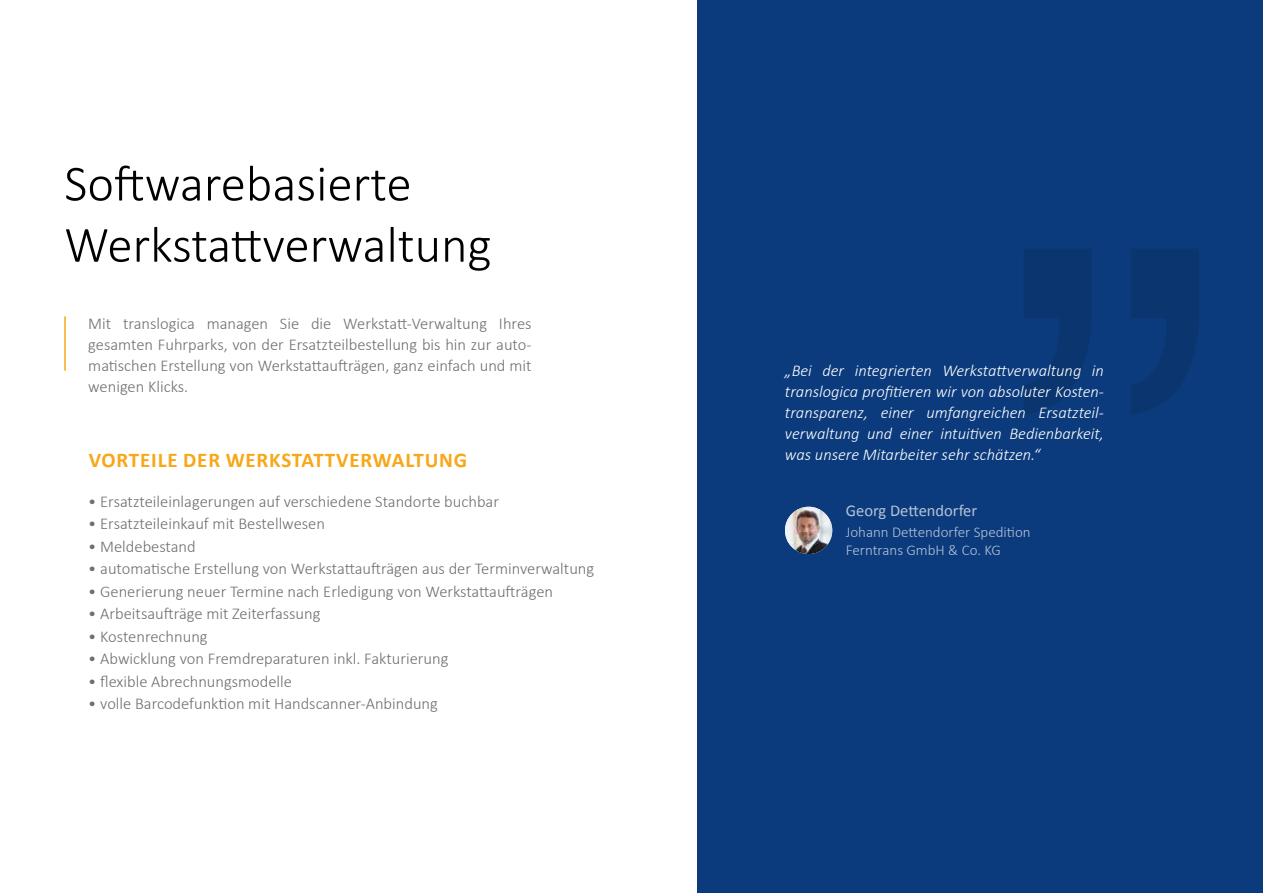
<style>
.page{position:relative;width:1263px;height:893px;background:#fff}
.page>*{position:absolute;margin:0;border:0;box-sizing:border-box;transform-origin:0 0}
.t1{font:300 51px/61.2px "Calibri";color:#000}
.t2{font:700 21px "Calibri";letter-spacing:.04em;color:#f7a717}
.t3{font:300 16.5px/21px "Calibri";color:#706f6f;text-align:justify}
.t4{font:italic 300 16.5px/21px "Calibri";color:#fff;text-align:justify}
.t5{font:16.5px "Calibri";color:#fff}
.t6{font:300 15px/18px "Calibri";color:#fff}
</style>
<div class="page">
<div style="left:698px;top:0;width:565px;height:893px;background:#0b3b7c"></div>
<svg style="left:1024px;top:249px;width:175px;height:166px"></svg>
<img style="left:785px;top:507px;width:47px;height:47px;border-radius:24px">
<hr style="left:64px;top:316px;width:2px;height:55px;background:#f7a717">
<h1 class="t1" style="left:64px;top:152px;width:429px">Softwarebasierte<br>Werkstattverwaltung</h1>
<p class="t3" style="left:88px;top:313px;width:445px">Mit translogica managen Sie die Werkstatt-Verwaltung Ihres gesamten Fuhrparks, von der Ersatzteilbestellung bis hin zur auto&shy;matischen Erstellung von Werkstattaufträgen, ganz einfach und mit wenigen Klicks.</p>
<p class="t2" style="left:89px;top:445px;width:380px">VORTEILE DER WERKSTATTVERWALTUNG</p>
<p class="t3" style="left:88px;top:490px;width:412px">• Ersatzteileinlagerungen auf verschiedene Standorte buchbar</p>
<p class="t3" style="left:88px;top:513px;width:238px">• Ersatzteileinkauf mit Bestellwesen</p>
<p class="t3" style="left:88px;top:535px;width:109px">• Meldebestand</p>
<p class="t3" style="left:88px;top:558px;width:507px">• automatische Erstellung von Werkstattaufträgen aus der Terminverwaltung</p>
<p class="t3" style="left:88px;top:580px;width:466px">• Generierung neuer Termine nach Erledigung von Werkstattaufträgen</p>
<p class="t3" style="left:88px;top:603px;width:234px">• Arbeitsaufträge mit Zeiterfassung</p>
<p class="t3" style="left:88px;top:625px;width:121px">• Kostenrechnung</p>
<p class="t3" style="left:88px;top:648px;width:362px">• Abwicklung von Fremdreparaturen inkl. Fakturierung</p>
<p class="t3" style="left:88px;top:670px;width:205px">• flexible Abrechnungsmodelle</p>
<p class="t3" style="left:88px;top:693px;width:351px">• volle Barcodefunktion mit Handscanner-Anbindung</p>
<p class="t4" style="left:785px;top:360px;width:320px">„Bei der integrierten Werkstattverwaltung in translogica profitieren wir von absoluter Kosten&shy;transparenz, einer umfangreichen Ersatzteil&shy;verwaltung und einer intuitiven Bedienbarkeit, was unsere Mitarbeiter sehr schätzen.“</p>
<p class="t5" style="left:846px;top:499px;width:133px">Georg Dettendorfer</p>
<p class="t6" style="left:846px;top:523px;width:186px">Johann Dettendorfer Spedition<br>Ferntrans GmbH &amp; Co. KG</p>
</div>
